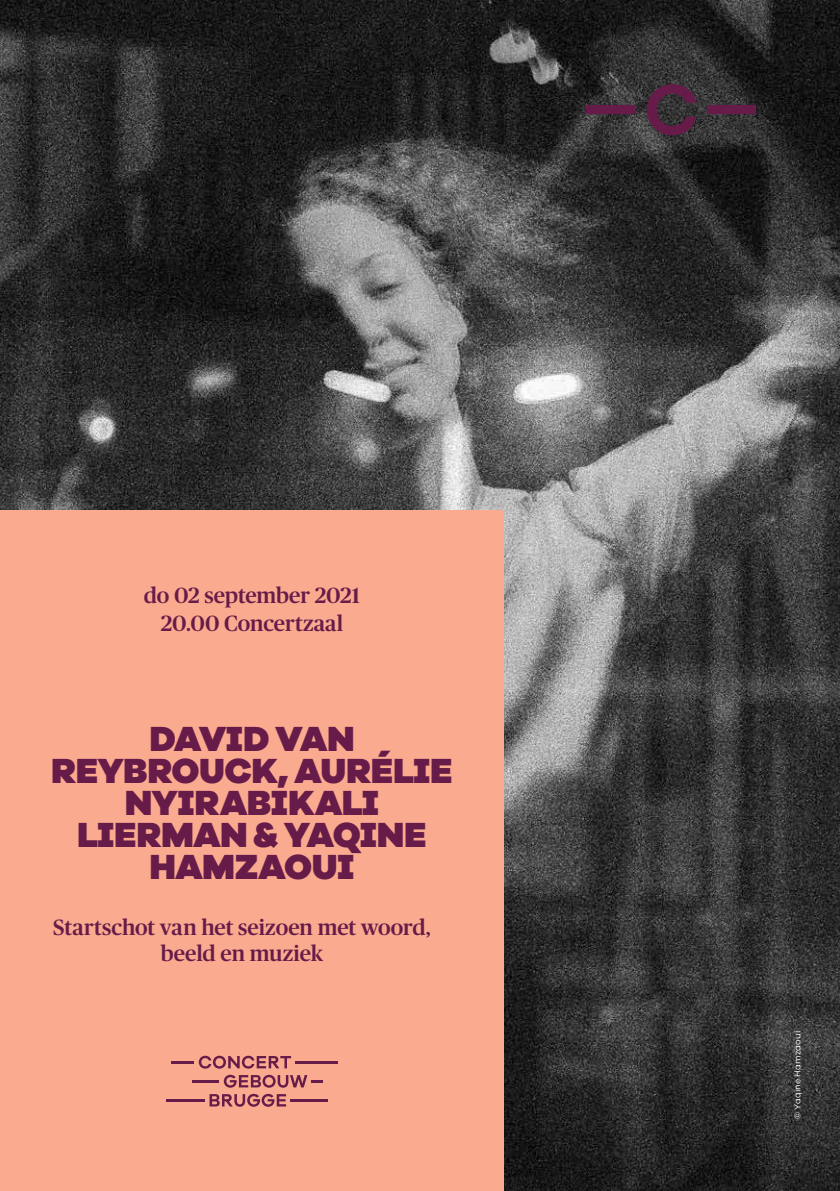
<style>
.page{position:relative;width:840px;height:1191px;background:#fff}
.page>*{position:absolute;margin:0;border:0;box-sizing:border-box;transform-origin:0 0}
.t1{font:900 36px/32px "Galano Grotesque Alt";letter-spacing:-.015em;color:#671b48;text-align:center}
.t2{font:500 22px/28px "Publico";letter-spacing:-.005em;color:#671b48;text-align:center}
.t3{font:9px "Galano Grotesque";letter-spacing:.01em;color:#fff}
</style>
<div class="page">
<img style="left:0;top:0;width:839px;height:1191px">
<div style="left:0;top:510px;width:503px;height:681px;background:#f9aa8f"></div>
<hr style="left:172px;top:1061px;width:22px;height:2px;background:#671b48">
<hr style="left:295px;top:1061px;width:42px;height:2px;background:#671b48">
<hr style="left:192px;top:1080px;width:27px;height:2px;background:#671b48">
<hr style="left:166px;top:1099px;width:39px;height:2px;background:#671b48">
<hr style="left:290px;top:1099px;width:37px;height:2px;background:#671b48">
<svg style="left:199px;top:1055px;width:92px;height:13px"></svg>
<svg style="left:209px;top:1093px;width:77px;height:13px"></svg>
<svg style="left:224px;top:1074px;width:98px;height:13px"></svg>
<div style="left:585px;top:105px;width:48px;height:9px;background:#671b48"></div>
<div style="left:707px;top:105px;width:48px;height:9px;background:#671b48"></div>
<svg style="left:646px;top:84px;width:50px;height:51px;background:#4b2a3e"></svg>
<p class="t2" style="left:144px;top:581px;width:217px">do 02 september 2021<br>20.00 Concertzaal</p>
<h1 class="t1" style="left:52px;top:721px;width:402px">DAVID VAN<br>REYBROUCK, AURÉLIE<br>NYIRABIKALI<br>LIERMAN &amp; YAQINE<br>HAMZAOUI</h1>
<p class="t2" style="left:53px;top:914px;width:379px;line-height:26px">Startschot van het seizoen met woord, beeld en muziek</p>
<p class="t3" style="left:791px;top:1119px;width:90px;rotate:-90deg">© Yaqine Hamzaoui</p>
</div>
